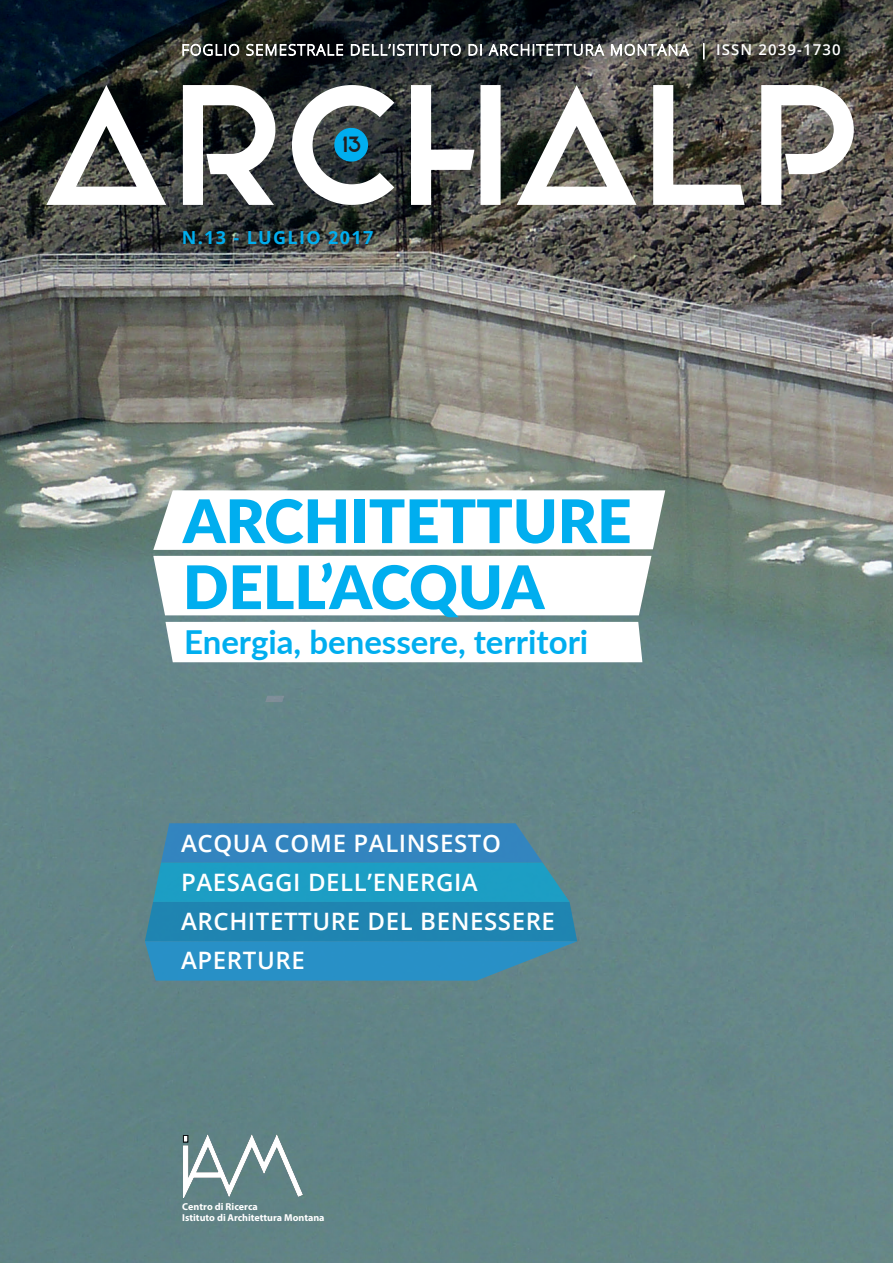
<style>
.page{position:relative;width:893px;height:1263px;background:#fff}
.page>*{position:absolute;margin:0;border:0;box-sizing:border-box;transform-origin:0 0}
.t1{font:900 60px/66px "Lato";color:#00aeef}
.t2{font:700 33px "Lato";color:#00aeef}
.t3{font:600 24px/39px "Open Sans";letter-spacing:.025em;color:#fff}
.t4{font:21px "Elianto";color:#231f20}
.t5{font:700 18px "Open Sans";letter-spacing:.075em;color:#00aeef}
.t6{font:600 15px "Open Sans";letter-spacing:.075em;color:#fff}
.t7{font:700 10.05px/10.8px "Myriad Pro";color:#fff}
</style>
<div class="page">
<img style="left:0;top:0;width:893px;height:1263px">
<svg style="left:46px;top:85px;width:120px;height:120px"></svg>
<svg style="left:183px;top:85px;width:92px;height:120px"></svg>
<svg style="left:411px;top:85px;width:90px;height:120px"></svg>
<svg style="left:517px;top:85px;width:119px;height:120px"></svg>
<svg style="left:653px;top:85px;width:92px;height:120px"></svg>
<svg style="left:761px;top:85px;width:93px;height:120px"></svg>
<svg style="left:183px;top:44px;width:56px;height:12px"></svg>
<svg style="left:246px;top:44px;width:97px;height:12px"></svg>
<svg style="left:351px;top:44px;width:110px;height:12px"></svg>
<svg style="left:469px;top:44px;width:13px;height:12px"></svg>
<svg style="left:489px;top:44px;width:115px;height:12px"></svg>
<svg style="left:611px;top:44px;width:78px;height:12px"></svg>
<svg style="left:703px;top:44px;width:1px;height:15px"></svg>
<svg style="left:183px;top:1134px;width:120px;height:66px"></svg>
<svg style="left:292px;top:85px;width:102px;height:120px"></svg>
<svg style="left:153px;top:490px;width:512px;height:172px"></svg>
<svg style="left:265px;top:696px;width:19px;height:6px"></svg>
<svg style="left:145px;top:823px;width:432px;height:158px;background:#2b8cb8"></svg>
<p class="t4" style="left:342px;top:132px;width:21px">13</p>
<p class="t5" style="left:182px;top:225px;width:193px">N.13 - LUGLIO 2017</p>
<p class="t6" style="left:716px;top:39px;width:126px">ISSN 2039-1730</p>
<h1 class="t1" style="left:183px;top:485px;width:450px">ARCHITETTURE<br>DELL’ACQUA</h1>
<h2 class="t2" style="left:184px;top:618px;width:406px">Energia, benessere, territori</h2>
<p class="t3" style="left:181px;top:823px;width:375px">ACQUA COME PALINSESTO<br>PAESAGGI DELL’ENERGIA<br>ARCHITETTURE DEL BENESSERE<br>APERTURE</p>
<p class="t7" style="left:182px;top:1201px;width:144px">Centro di Ricerca<br>Istituto di Architettura Montana</p>
</div>
